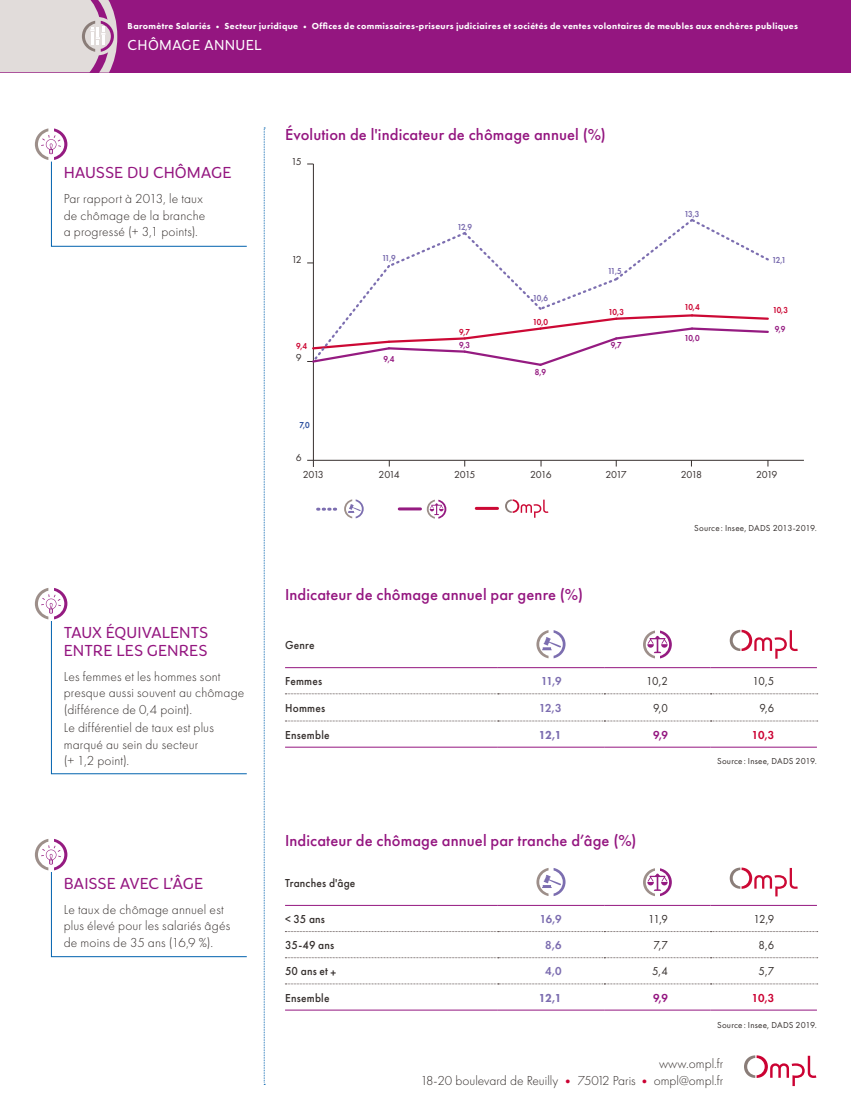
<style>
.page{position:relative;width:851px;height:1106px;background:#fff}
.page>*{position:absolute;margin:0;border:0;box-sizing:border-box;transform-origin:0 0}
.t1{font:500 16.5px "Futura PT";letter-spacing:.005em;color:#941680}
.t2{font:300 16.5px/18px "Congenial";color:#941680}
.t3{font:300 15px "Congenial";letter-spacing:.02em;color:#fff}
.t4{font:300 13.5px/16.5px "Futura PT";letter-spacing:.01em;color:#352f2d}
.t5{font:500 12px "Futura PT";letter-spacing:.02em;color:#352f2d;scale:.95 1}
.t6{font:12px "Futura PT";letter-spacing:-.05em;color:#352f2d;scale:.95 1}
.t7{font:600 12px "Futura PT";color:#7c6db0;scale:.95 1}
.t8{font:800 12px "Futura PT";color:#7c6db0;scale:.95 1}
.t9{font:600 12px "Futura PT";color:#cb0132;scale:.95 1}
.t10{font:600 12px "Futura PT";color:#941680;scale:.95 1}
.t11{font:10.5px "Futura PT";letter-spacing:-.1em;color:#37302f}
.t12{font:800 9px "Futura PT";letter-spacing:.035em;color:#fff}
.t13{font:9px "Futura PT";letter-spacing:.02em;color:#352f2d}
.t14{font:600 9px "Futura PT";letter-spacing:-.115em;color:#7c6eb0;scale:.9 1}
.t15{font:600 9px "Futura PT";letter-spacing:-.07em;color:#cc0935;scale:.9 1}
.t16{font:600 9px "Futura PT";color:#951b81;scale:.9 1}
.t17{font:600 9px "Futura PT";color:#2f52a0;scale:.9 1}
.s1{color:#cb0132}
</style>
<div class="page">
<div style="left:0;top:0;width:850px;height:72px;background:#941680"></div>
<svg style="left:264px;top:128px;width:1px;height:957px"></svg>
<svg style="left:744px;top:1055px;width:72px;height:31px"></svg>
<svg style="left:0;top:0;width:117px;height:73px;background:#dacbd2"></svg>
<hr style="left:307px;top:460px;width:496px;height:1px;background:#37302f">
<hr style="left:313px;top:164px;width:1px;height:296px;background:#37302f">
<svg style="left:505px;top:499px;width:43px;height:19px"></svg>
<hr style="left:476px;top:507px;width:21px;height:3px;background:#cc0935">
<hr style="left:399px;top:507px;width:21px;height:3px;background:#951b81">
<svg style="left:317px;top:507px;width:20px;height:3px"></svg>
<svg style="left:344px;top:499px;width:19px;height:19px"></svg>
<svg style="left:427px;top:499px;width:19px;height:19px"></svg>
<svg style="left:307px;top:217px;width:462px;height:151px"></svg>
<svg style="left:285px;top:693px;width:532px;height:1px"></svg>
<hr style="left:285px;top:667px;width:212px;height:1px;background:#941680">
<hr style="left:497px;top:746px;width:107px;height:1px;background:#941680">
<hr style="left:604px;top:746px;width:106px;height:1px;background:#941680">
<hr style="left:710px;top:746px;width:106px;height:1px;background:#941680">
<svg style="left:285px;top:720px;width:532px;height:1px"></svg>
<hr style="left:285px;top:746px;width:212px;height:1px;background:#941680">
<hr style="left:497px;top:667px;width:107px;height:1px;background:#941680">
<hr style="left:604px;top:667px;width:106px;height:1px;background:#941680">
<hr style="left:710px;top:667px;width:106px;height:1px;background:#941680">
<svg style="left:536px;top:630px;width:29px;height:28px"></svg>
<svg style="left:643px;top:630px;width:28px;height:28px"></svg>
<svg style="left:729px;top:630px;width:68px;height:28px"></svg>
<svg style="left:285px;top:931px;width:532px;height:1px"></svg>
<svg style="left:285px;top:957px;width:532px;height:1px"></svg>
<hr style="left:285px;top:905px;width:212px;height:1px;background:#941680">
<svg style="left:285px;top:983px;width:532px;height:1px"></svg>
<hr style="left:285px;top:1009px;width:212px;height:1px;background:#941680">
<hr style="left:497px;top:1009px;width:107px;height:1px;background:#941680">
<hr style="left:604px;top:1009px;width:106px;height:1px;background:#941680">
<hr style="left:710px;top:1009px;width:106px;height:1px;background:#941680">
<hr style="left:497px;top:905px;width:107px;height:1px;background:#941680">
<hr style="left:604px;top:905px;width:106px;height:1px;background:#941680">
<hr style="left:710px;top:905px;width:106px;height:1px;background:#941680">
<svg style="left:536px;top:868px;width:29px;height:28px"></svg>
<svg style="left:643px;top:868px;width:28px;height:28px"></svg>
<svg style="left:729px;top:867px;width:68px;height:29px"></svg>
<svg style="left:35px;top:128px;width:212px;height:119px"></svg>
<svg style="left:35px;top:588px;width:212px;height:186px"></svg>
<svg style="left:35px;top:839px;width:212px;height:118px"></svg>
<p class="t12" style="left:128px;top:20px;width:671px">Baromètre Salariés • Secteur juridique • Offices de commissaires-priseurs judiciaires et sociétés de ventes volontaires de meubles aux enchères publiques</p>
<p class="t3" style="left:128px;top:36px;width:136px">CHÔMAGE ANNUEL</p>
<p class="t2" style="left:64px;top:164px;width:169px">HAUSSE DU CHÔMAGE</p>
<p class="t4" style="left:64px;top:191px;width:143px">Par rapport à 2013, le taux de chômage de la branche a progressé (+ 3,1 points).</p>
<p class="t2" style="left:64px;top:623px;width:146px">TAUX ÉQUIVALENTS<br>ENTRE LES GENRES</p>
<p class="t4" style="left:64px;top:668px;width:182px">Les femmes et les hommes sont presque aussi souvent au chômage (différence de 0,4 point).</p>
<p class="t4" style="left:64px;top:719px;width:151px">Le différentiel de taux est plus marqué au sein du secteur<br>(+ 1,2 point).</p>
<p class="t2" style="left:64px;top:874px;width:141px">BAISSE AVEC L’ÂGE</p>
<p class="t4" style="left:64px;top:901px;width:168px">Le taux de chômage annuel est plus élevé pour les salariés âgés de moins de 35 ans (16,9 %).</p>
<p class="t1" style="left:285px;top:125px;width:322px">Évolution de l'indicateur de chômage annuel (%)</p>
<p class="t11" style="left:291px;top:155px;width:12px">15</p>
<p class="t11" style="left:291px;top:253px;width:12px">12</p>
<p class="t15" style="left:296px;top:340px;width:14px">9,4</p>
<p class="t11" style="left:296px;top:352px;width:7px">9</p>
<p class="t17" style="left:299px;top:419px;width:13px">7,0</p>
<p class="t11" style="left:296px;top:451px;width:7px">6</p>
<p class="t14" style="left:382px;top:252px;width:17px">11,9</p>
<p class="t16" style="left:383px;top:353px;width:14px">9,4</p>
<p class="t14" style="left:457px;top:221px;width:18px">12,9</p>
<p class="t15" style="left:459px;top:326px;width:14px">9,7</p>
<p class="t16" style="left:459px;top:339px;width:14px">9,3</p>
<p class="t14" style="left:532px;top:292px;width:19px">10,6</p>
<p class="t15" style="left:532px;top:316px;width:19px">10,0</p>
<p class="t16" style="left:535px;top:367px;width:14px">8,9</p>
<p class="t14" style="left:607px;top:266px;width:17px">11,5</p>
<p class="t14" style="left:684px;top:208px;width:18px">13,3</p>
<p class="t14" style="left:772px;top:254px;width:17px">12,1</p>
<p class="t15" style="left:684px;top:301px;width:19px">10,4</p>
<p class="t15" style="left:608px;top:307px;width:19px">10,3</p>
<p class="t15" style="left:772px;top:305px;width:19px">10,3</p>
<p class="t16" style="left:610px;top:339px;width:14px">9,7</p>
<p class="t16" style="left:684px;top:332px;width:19px">10,0</p>
<p class="t16" style="left:774px;top:323px;width:13px">9,9</p>
<p class="t11" style="left:303px;top:468px;width:23px">2013</p>
<p class="t11" style="left:378px;top:468px;width:23px">2014</p>
<p class="t11" style="left:454px;top:468px;width:23px">2015</p>
<p class="t11" style="left:530px;top:468px;width:23px">2016</p>
<p class="t11" style="left:605px;top:468px;width:23px">2017</p>
<p class="t11" style="left:680px;top:468px;width:23px">2018</p>
<p class="t11" style="left:756px;top:468px;width:23px">2019</p>
<p class="t13" style="left:694px;top:522px;width:124px">Source: Insee, DADS 2013-2019.</p>
<p class="t1" style="left:285px;top:584px;width:299px">Indicateur de chômage annuel par genre (%)</p>
<p class="t5" style="left:285px;top:637px;width:33px">Genre</p>
<p class="t5" style="left:285px;top:674px;width:41px">Femmes</p>
<p class="t7" style="left:541px;top:674px;width:23px">11,9</p>
<p class="t6" style="left:646px;top:674px;width:24px">10,2</p>
<p class="t6" style="left:752px;top:674px;width:25px">10,5</p>
<p class="t5" style="left:285px;top:700px;width:44px">Hommes</p>
<p class="t7" style="left:539px;top:700px;width:25px">12,3</p>
<p class="t6" style="left:653px;top:701px;width:17px">9,0</p>
<p class="t6" style="left:759px;top:701px;width:17px">9,6</p>
<p class="t5" style="left:285px;top:727px;width:48px">Ensemble</p>
<p class="t8" style="left:538px;top:727px;width:25px">12,1</p>
<p class="t10" style="left:653px;top:727px;width:17px">9,9</p>
<p class="t9" style="left:751px;top:727px;width:25px">10,3</p>
<p class="t13" style="left:717px;top:755px;width:101px">Source: Insee, DADS 2019.</p>
<p class="t1" style="left:285px;top:830px;width:353px">Indicateur de chômage annuel par tranche d’âge (%)</p>
<p class="t5" style="left:285px;top:875px;width:76px">Tranches d'âge</p>
<p class="t5" style="left:285px;top:911px;width:44px">&lt; 35 ans</p>
<p class="t7" style="left:540px;top:911px;width:24px">16,9</p>
<p class="t6" style="left:648px;top:912px;width:22px">11,9</p>
<p class="t6" style="left:753px;top:912px;width:23px">12,9</p>
<p class="t5" style="left:285px;top:938px;width:53px">35-49 ans</p>
<p class="t7" style="left:545px;top:937px;width:19px">8,6</p>
<p class="t6" style="left:653px;top:938px;width:17px">7,7</p>
<p class="t6" style="left:758px;top:938px;width:18px">8,6</p>
<p class="t5" style="left:285px;top:964px;width:55px">50 ans et +</p>
<p class="t7" style="left:545px;top:963px;width:19px">4,0</p>
<p class="t6" style="left:652px;top:964px;width:18px">5,4</p>
<p class="t6" style="left:758px;top:964px;width:18px">5,7</p>
<p class="t5" style="left:285px;top:990px;width:48px">Ensemble</p>
<p class="t8" style="left:538px;top:990px;width:25px">12,1</p>
<p class="t10" style="left:653px;top:990px;width:17px">9,9</p>
<p class="t9" style="left:751px;top:990px;width:25px">10,3</p>
<p class="t13" style="left:717px;top:1019px;width:101px">Source: Insee, DADS 2019.</p>
<p class="t4" style="left:420px;top:1055px;width:304px;text-align:right">www.ompl.fr<br>18-20 boulevard de Reuilly <span class="s1">•</span> 75012 Paris <span class="s1">•</span> ompl@ompl.fr</p>
</div>
